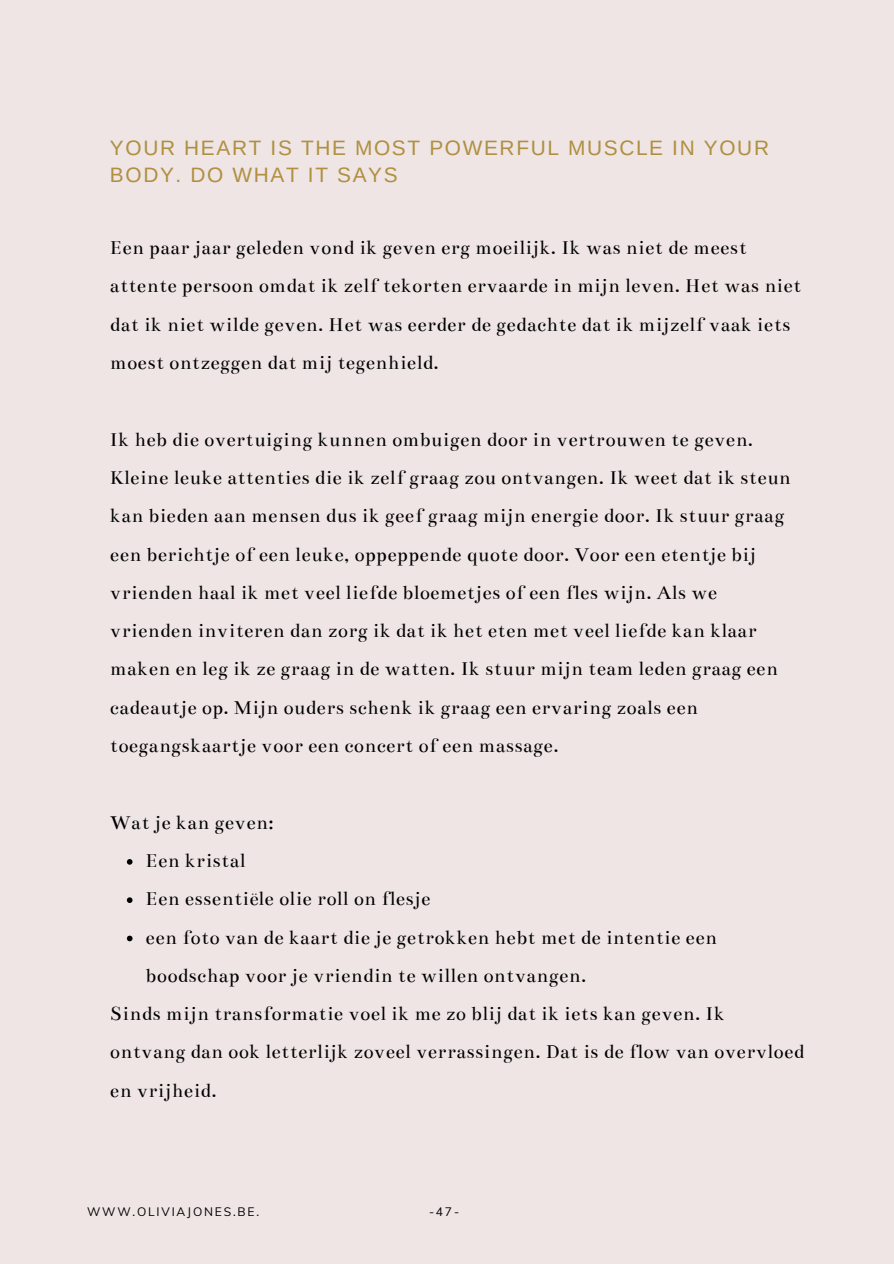
<style>
.page{position:relative;width:894px;height:1264px;background:#fff}
.page>*{position:absolute;margin:0;border:0;box-sizing:border-box;transform-origin:0 0}
.t1{font:21px/38.2px "Bentham";letter-spacing:.025em;color:#000}
.t2{font:20.85px/27px "Arimo";letter-spacing:.08em;color:#b08f40}
.t3{font:12px "Muli";letter-spacing:.15em;color:#000}
</style>
<div class="page">
<div style="left:0;top:0;width:893px;height:1263px;background:#eee5e4"></div>
<svg style="left:127px;top:859px;width:5px;height:5px"></svg>
<svg style="left:127px;top:897px;width:5px;height:6px"></svg>
<svg style="left:127px;top:935px;width:5px;height:6px"></svg>
<p class="t2" style="left:110px;top:134px;width:660px">YOUR HEART IS THE MOST POWERFUL MUSCLE IN YOUR<br>BODY. DO WHAT IT SAYS</p>
<p class="t1" style="left:110px;top:229px;width:692px">Een paar jaar geleden vond ik geven erg moeilijk. Ik was niet de meest attente persoon omdat ik zelf tekorten ervaarde in mijn leven. Het was niet dat ik niet wilde geven. Het was eerder de gedachte dat ik mijzelf vaak iets moest ontzeggen dat mij tegenhield.</p>
<p class="t1" style="left:110px;top:420px;width:682px">Ik heb die overtuiging kunnen ombuigen door in vertrouwen te geven.<br>Kleine leuke attenties die ik zelf graag zou ontvangen. Ik weet dat ik steun kan bieden aan mensen dus ik geef graag mijn energie door. Ik stuur graag een berichtje of een leuke, oppeppende quote door. Voor een etentje bij vrienden haal ik met veel liefde bloemetjes of een fles wijn. Als we vrienden inviteren dan zorg ik dat ik het eten met veel liefde kan klaar maken en leg ik ze graag in de watten. Ik stuur mijn team leden graag een cadeautje op. Mijn ouders schenk ik graag een ervaring zoals een toegangskaartje voor een concert of een massage.</p>
<p class="t1" style="left:110px;top:803px;width:165px">Wat je kan geven:</p>
<p class="t1" style="left:146px;top:841px;width:572px">Een kristal<br>Een essentiële olie roll on flesje<br>een foto van de kaart die je getrokken hebt met de intentie een boodschap voor je vriendin te willen ontvangen.</p>
<p class="t1" style="left:110px;top:994px;width:695px">Sinds mijn transformatie voel ik me zo blij dat ik iets kan geven. Ik ontvang dan ook letterlijk zoveel verrassingen. Dat is de flow van overvloed en vrijheid.</p>
<p class="t3" style="left:87px;top:1203px;width:173px">WWW.OLIVIAJONES.BE.</p>
<p class="t3" style="left:429px;top:1203px;width:32px">-47-</p>
</div>
